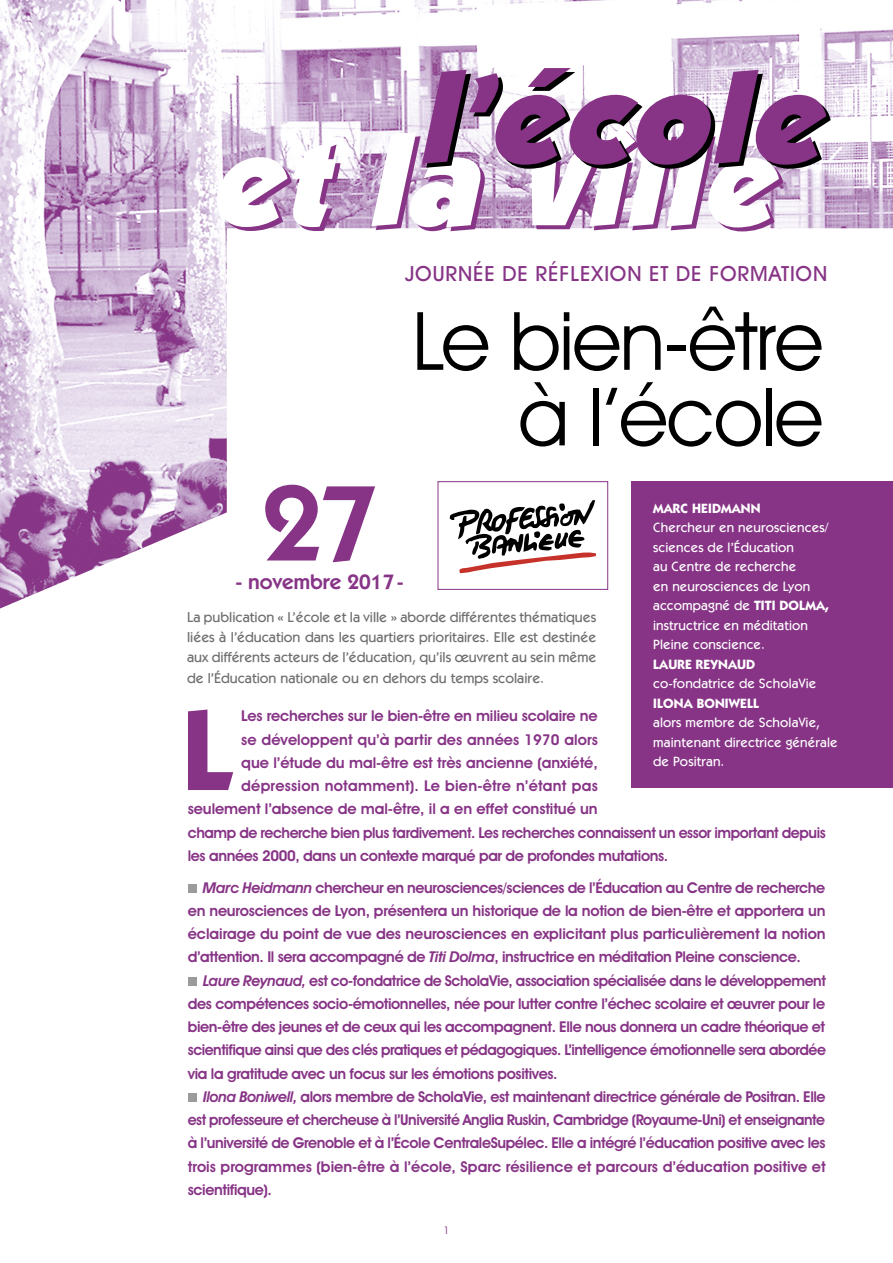
<style>
.page{position:relative;width:893px;height:1263px;background:#fff}
.page>*{position:absolute;margin:0;border:0;box-sizing:border-box;transform-origin:0 0}
.t1{font:700 114.6px "Itc Kabel";color:#873486}
.t2{font:600 108px "Itc Kabel";color:#873486}
.t3{font:81px/75.6px "Avant Garde IT Cby BT";letter-spacing:-.02em;color:#000;text-align:right}
.t4{font:500 21px "Avant Garde IT Cby BT";letter-spacing:.04em;color:#873486}
.t5{font:600 21px "Itc Kabel";color:#873486}
.t6{font:600 15px/23.2px "Avant Garde IT Cby BT";letter-spacing:-.025em;color:#873486;text-align:justify}
.t7{font:600 15px "Avant Garde IT Cby BT";letter-spacing:-.005em;color:#873486}
.t8{font:600 15px "Avant Garde IT Cby BT";letter-spacing:.015em;color:#873486}
.t9{font:600 15px "Avant Garde IT Cby BT";letter-spacing:.005em;color:#873486}
.t10{font:500 14.25px/20.1px "Itc Kabel";color:#6e6e6d;text-align:justify}
.t11{font:500 13.5px/19.5px "Itc Kabel";letter-spacing:.01em;color:#fff}
.t12{font:700 13.5px "Itc Kabel";letter-spacing:.01em;color:#fff}
.t13{font:10.5px "Avant Garde IT Cby BT";color:#873486}
.s1{font-weight:700}
.s2{font-style:italic}
</style>
<div class="page">
<div style="left:632px;top:481px;width:261px;height:306px;background:#873486"></div>
<div style="left:188px;top:884px;width:8px;height:9px;background:#9b9b9b"></div>
<div style="left:188px;top:977px;width:8px;height:9px;background:#9b9b9b"></div>
<div style="left:188px;top:1093px;width:8px;height:9px;background:#9b9b9b"></div>
<img style="left:0;top:0;width:893px;height:608px">
<svg style="left:214px;top:140px;width:127px;height:91px"></svg>
<svg style="left:371px;top:68px;width:488px;height:163px"></svg>
<h3 class="t4" style="left:405px;top:261px;width:423px">JOURNÉE DE RÉFLEXION ET DE FORMATION</h3>
<h3 class="t3" style="left:412px;top:303px;width:413px">Le bien-être à l’école</h3>
<h2 class="t2" style="left:262px;top:460px;width:117px">27</h2>
<p class="t12" style="left:653px;top:500px;width:109px">MARC HEIDMANN</p>
<p class="t11" style="left:653px;top:518px;width:177px">Chercheur en neurosciences/ sciences de l’Éducation<br>au Centre de recherche<br>en neurosciences de Lyon accompagné de <span class="s1">TITI DOLMA, </span>instructrice en méditation<br>Pleine conscience.</p>
<p class="t12" style="left:653px;top:656px;width:104px">LAURE REYNAUD</p>
<p class="t11" style="left:653px;top:674px;width:165px">co-fondatrice de ScholaVie</p>
<p class="t12" style="left:653px;top:695px;width:108px">ILONA BONIWELL</p>
<p class="t11" style="left:653px;top:713px;width:186px">alors membre de ScholaVie, maintenant directrice générale de Positran.</p>
<h3 class="t5" style="left:235px;top:569px;width:170px">- novembre 2017-</h3>
<p class="t10" style="left:187px;top:607px;width:411px">La publication « L’école et la ville » aborde différentes thématiques liées à l’éducation dans les quartiers prioritaires. Elle est destinée aux différents acteurs de l’éducation, qu’ils œuvrent au sein même de l’Éducation nationale ou en dehors du temps scolaire.</p>
<h1 class="t1" style="left:182px;top:681px;width:52px">L</h1>
<p class="t6" style="left:241px;top:704px;width:358px">Les recherches sur le bien-être en milieu scolaire ne</p>
<p class="t9" style="left:241px;top:730px;width:358px">se développent qu’à partir des années 1970 alors</p>
<p class="t7" style="left:241px;top:753px;width:358px">que l’étude du mal-être est très ancienne (anxiété,</p>
<p class="t8" style="left:241px;top:777px;width:358px">dépression notamment). Le bien-être n’étant pas</p>
<p class="t7" style="left:188px;top:800px;width:411px">seulement l’absence de mal-être, il a en effet constitué un</p>
<p class="t6" style="left:188px;top:821px;width:639px">champ de recherche bien plus tardivement. Les recherches connaissent un essor important depuis</p>
<p class="t6" style="left:188px;top:844px;width:482px">les années 2000, dans un contexte marqué par de profondes mutations.</p>
<p class="t6" style="left:188px;top:876px;width:639px;text-indent:15px"><span class="s2">Marc Heidmann</span> chercheur en neurosciences/sciences de l’Éducation au Centre de recherche en neurosciences de Lyon, présentera un historique de la notion de bien-être et apportera un éclairage du point de vue des neurosciences en explicitant plus particulièrement la notion d’attention. Il sera accompagné de <span class="s2">Titi Dolma</span>, instructrice en méditation Pleine conscience.</p>
<p class="t6" style="left:188px;top:969px;width:640px;text-indent:15px"><span class="s2">Laure Reynaud,</span> est co-fondatrice de ScholaVie, association spécialisée dans le développement des compétences socio-émotionnelles, née pour lutter contre l’échec scolaire et œuvrer pour le bien-être des jeunes et de ceux qui les accompagnent. Elle nous donnera un cadre théorique et scientifique ainsi que des clés pratiques et pédagogiques. L’intelligence émotionnelle sera abordée via la gratitude avec un focus sur les émotions positives.</p>
<p class="t6" style="left:188px;top:1085px;width:639px;text-indent:15px"><span class="s2">Ilona Boniwell,</span> alors membre de ScholaVie, est maintenant directrice générale de Positran. Elle est professeure et chercheuse à l’Université Anglia Ruskin, Cambridge (Royaume-Uni) et enseignante à l’université de Grenoble et à l’École CentraleSupélec. Elle a intégré l’éducation positive avec les trois programmes (bien-être à l’école, Sparc résilience et parcours d’éducation positive et scientifique).</p>
<p class="t13" style="left:443px;top:1224px;width:7px">1</p>
</div>
